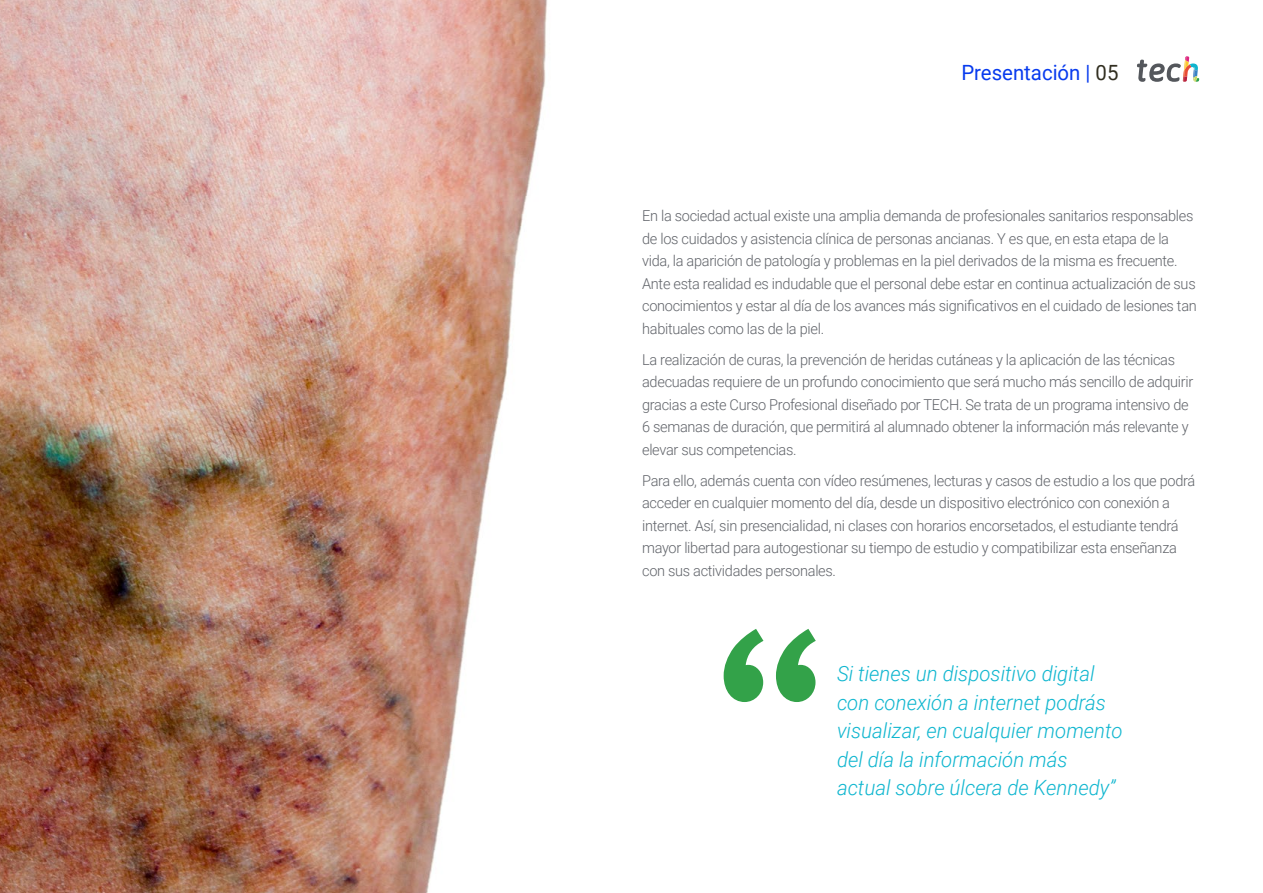
<style>
.page{position:relative;width:1263px;height:893px;background:#fff}
.page>*{position:absolute;margin:0;border:0;box-sizing:border-box;transform-origin:0 0}
.t1{font:italic 300 21px/28.5px "Roboto";color:#0fb6cf}
.t2{font:21px "Roboto";color:#083bee}
.t3{font:300 15px/22.5px "Roboto";letter-spacing:-.02em;color:#61646a}
.s1{color:#312e20}
</style>
<div class="page">
<svg style="left:724px;top:629px;width:92px;height:73px"></svg>
<img style="left:0;top:0;width:547px;height:893px">
<svg style="left:1137px;top:56px;width:62px;height:26px"></svg>
<h1 class="t2" style="left:961px;top:57px;width:159px">Presentación | <span class="s1">05</span></h1>
<p class="t3" style="left:642px;top:204px;width:556px">En la sociedad actual existe una amplia demanda de profesionales sanitarios responsables de los cuidados y asistencia clínica de personas ancianas. Y es que, en esta etapa de la vida, la aparición de patología y problemas en la piel derivados de la misma es frecuente.<br>Ante esta realidad es indudable que el personal debe estar en continua actualización de sus conocimientos y estar al día de los avances más significativos en el cuidado de lesiones tan habituales como las de la piel.</p>
<p class="t3" style="left:642px;top:348px;width:553px">La realización de curas, la prevención de heridas cutáneas y la aplicación de las técnicas adecuadas requiere de un profundo conocimiento que será mucho más sencillo de adquirir gracias a este Curso Profesional diseñado por TECH. Se trata de un programa intensivo de 6 semanas de duración, que permitirá al alumnado obtener la información más relevante y elevar sus competencias.</p>
<p class="t3" style="left:642px;top:469px;width:555px">Para ello, además cuenta con vídeo resúmenes, lecturas y casos de estudio a los que podrá acceder en cualquier momento del día, desde un dispositivo electrónico con conexión a internet. Así, sin presencialidad, ni clases con horarios encorsetados, el estudiante tendrá mayor libertad para autogestionar su tiempo de estudio y compatibilizar esta enseñanza con sus actividades personales.</p>
<h1 class="t1" style="left:837px;top:659px;width:287px">Si tienes un dispositivo digital con conexión a internet podrás visualizar, en cualquier momento del día la información más actual sobre úlcera de Kennedy”</h1>
</div>
